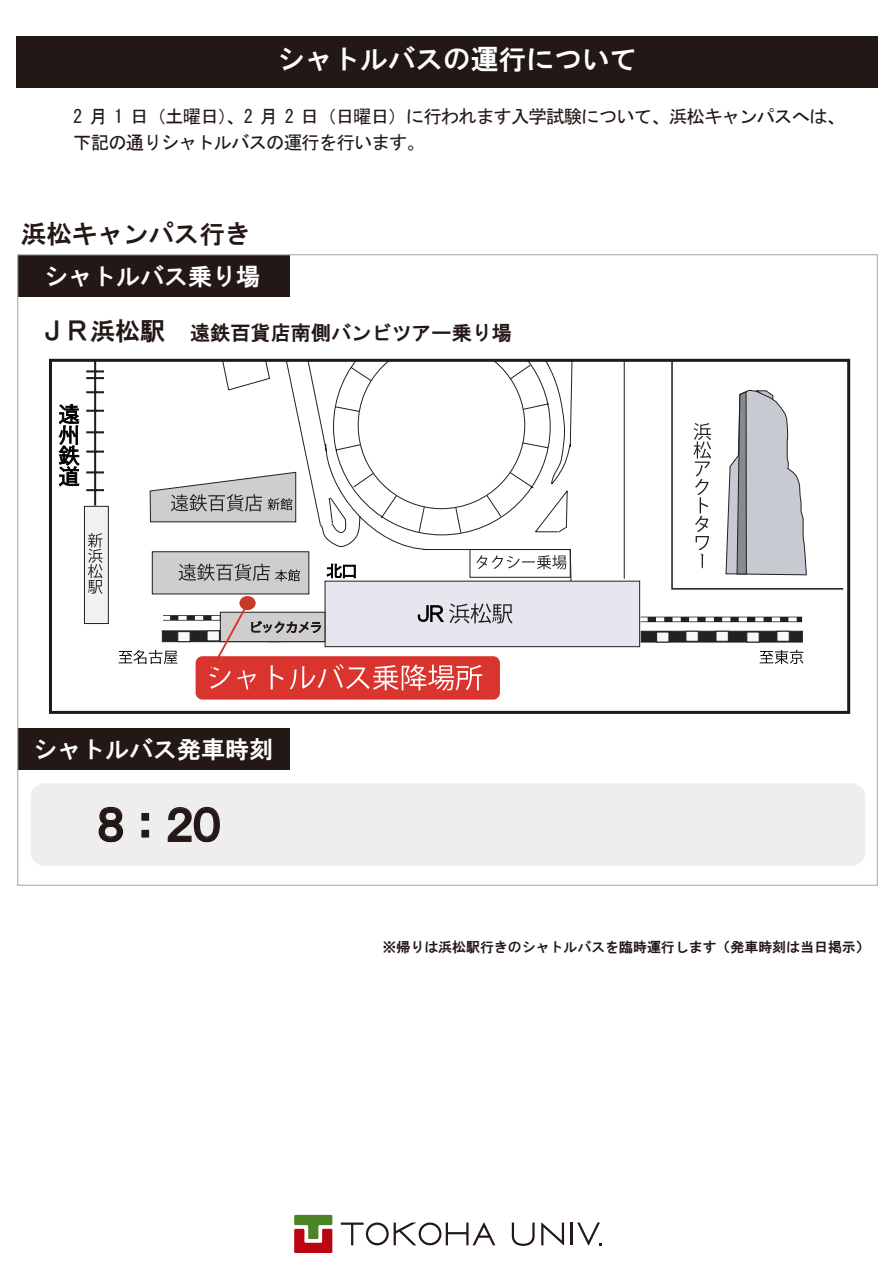
<style>
.page{position:relative;width:895px;height:1265px;background:#fff}
.page>*{position:absolute;margin:0;border:0;box-sizing:border-box;transform-origin:0 0}
.t1{font:41.85px "HGP Gothic E";color:#231815}
.t2{font:27.6px "HGS Gothic E";color:#fff}
.t3{font:25.5px "HGS Gothic E";color:#231815}
.t4{font:24px "HGS Gothic E";color:#fff}
.t5{font:20.1px "HGS Gothic E";color:#231815}
.t6{font:18.45px/25.5px "MS Gothic";letter-spacing:-.05em;color:#231815}
.t7{font:13.95px "HGS Gothic E";color:#231815}
.s1{font-size:25.05px}
</style>
<div class="page">
<svg style="left:294px;top:1214px;width:38px;height:38px"></svg>
<hr style="left:570px;top:1222px;width:3px;height:23px;background:#231815">
<svg style="left:511px;top:1222px;width:24px;height:23px"></svg>
<svg style="left:541px;top:1222px;width:23px;height:23px"></svg>
<svg style="left:341px;top:1222px;width:154px;height:23px"></svg>
<svg style="left:577px;top:1222px;width:25px;height:23px"></svg>
<div style="left:31px;top:783px;width:834px;height:82px;background:#eee;border-radius:14px"></div>
<div style="left:17px;top:728px;width:273px;height:42px;background:#231815"></div>
<div style="left:17px;top:255px;width:273px;height:41px;background:#231815"></div>
<div style="left:195px;top:656px;width:305px;height:43px;background:#d9352e;border-radius:7px"></div>
<div style="left:640px;top:616px;width:162px;height:6px;background:#221f20"></div>
<svg style="left:640px;top:617px;width:157px;height:4px"></svg>
<div style="left:640px;top:631px;width:162px;height:11px;background:#222223;border:1px solid #221f20"></div>
<div style="left:656px;top:631px;width:13px;height:11px;background:#f7f9f9;border:1px solid #221f20"></div>
<div style="left:685px;top:631px;width:13px;height:10px;background:#f7f9f9;border:1px solid #221f20"></div>
<div style="left:715px;top:631px;width:13px;height:10px;background:#f7f9f9;border:1px solid #221f20"></div>
<div style="left:746px;top:631px;width:13px;height:11px;background:#f7f9f9;border:1px solid #221f20"></div>
<div style="left:776px;top:631px;width:13px;height:10px;background:#f7f9f9;border:1px solid #221f20"></div>
<div style="left:324px;top:581px;width:316px;height:66px;background:#e7e6ee;border:1px solid #221f20"></div>
<div style="left:152px;top:551px;width:157px;height:43px;background:#cececf;border:1px solid #221f20"></div>
<div style="left:84px;top:506px;width:25px;height:118px;background:#f2f1ef;border:1px solid #221f20"></div>
<svg style="left:88px;top:533px;width:15px;height:60px"></svg>
<hr style="left:94px;top:360px;width:2px;height:145px;background:#221f20">
<svg style="left:86px;top:489px;width:18px;height:2px"></svg>
<svg style="left:86px;top:471px;width:18px;height:2px"></svg>
<svg style="left:86px;top:450px;width:18px;height:2px"></svg>
<svg style="left:86px;top:431px;width:18px;height:2px"></svg>
<hr style="left:86px;top:409px;width:18px;height:3px;background:#221f20">
<svg style="left:86px;top:391px;width:18px;height:2px"></svg>
<svg style="left:86px;top:370px;width:18px;height:9px"></svg>
<svg style="left:623px;top:363px;width:220px;height:226px"></svg>
<svg style="left:214px;top:363px;width:359px;height:219px"></svg>
<div style="left:239px;top:596px;width:16px;height:14px;background:#c73a2a;border-radius:50%"></div>
<svg style="left:327px;top:564px;width:28px;height:14px"></svg>
<svg style="left:59px;top:404px;width:20px;height:82px"></svg>
<svg style="left:179px;top:563px;width:121px;height:18px"></svg>
<svg style="left:149px;top:471px;width:147px;height:51px"></svg>
<svg style="left:759px;top:650px;width:44px;height:14px"></svg>
<svg style="left:119px;top:603px;width:393px;height:87px"></svg>
<svg style="left:98px;top:806px;width:26px;height:36px"></svg>
<svg style="left:141px;top:813px;width:9px;height:25px"></svg>
<svg style="left:167px;top:806px;width:53px;height:36px"></svg>
<div style="left:16px;top:36px;width:861px;height:52px;background:#221815"></div>
<div style="left:49px;top:359px;width:801px;height:355px;border:3px solid #231815"></div>
<h2 class="t2" style="left:277px;top:45px;width:361px">シャトルバスの運行について</h2>
<p class="t6" style="left:73px;top:104px;width:773px">2 月 1 日（土曜日）、2 月 2 日（日曜日）に行われます入学試験について、浜松キャンパスへは、下記の通りシャトルバスの運行を行います。</p>
<h3 class="t3" style="left:21px;top:221px;width:231px">浜松キャンパス行き</h3>
<h3 class="t4" style="left:44px;top:264px;width:218px">シャトルバス乗り場</h3>
<p class="t5" style="left:40px;top:322px;width:473px"><span class="s1">ＪＲ浜松駅　</span>遠鉄百貨店南側バンビツアー乗り場</p>
<h3 class="t4" style="left:33px;top:737px;width:242px">シャトルバス発車時刻</h3>
<h1 class="t1" style="left:97px;top:804px;width:124px">８：２０</h1>
<p class="t7" style="left:382px;top:940px;width:488px">※帰りは浜松駅行きのシャトルバスを臨時運行します（発車時刻は当日掲示）</p>
</div>
